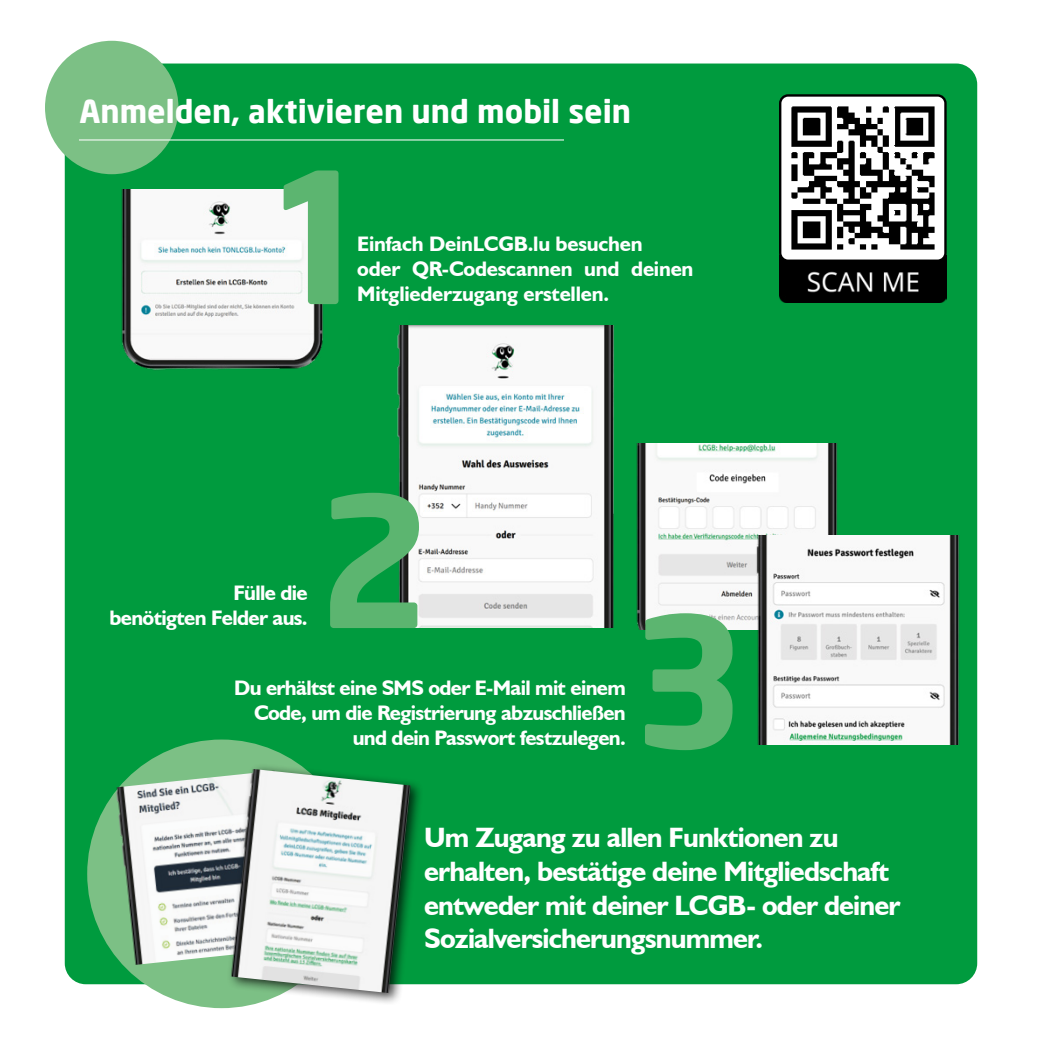
<style>
.page{position:relative;width:1042px;height:1042px;background:#fff}
.page>*{position:absolute;margin:0;border:0;box-sizing:border-box;transform-origin:0 0}
.t1{font:700 179.9px "Neo Sans";color:#5cb570}
.t2{font:700 31.5px "Neo Sans";color:#fff}
.t3{font:700 28px/33.6px "Humanist 521 BT";letter-spacing:-.03em;color:#fff}
.t4{font:700 21px/25.2px "Humanist 521 BT";letter-spacing:-.03em;color:#fff;text-align:right}
.t5{font:700 21px/25.2px "Humanist 521 BT";letter-spacing:-.01em;color:#fff}
</style>
<div class="page">
<div style="left:65px;top:64px;width:912px;height:920px;background:#009b3e;border-radius:21px"></div>
<img style="left:121px;top:189px;width:202px;height:181px">
<img style="left:636px;top:443px;width:201px;height:186px">
<img style="left:397px;top:325px;width:217px;height:303px">
<img style="left:742px;top:535px;width:218px;height:210px">
<img style="left:779px;top:257px;width:167px;height:46px">
<img style="left:780px;top:97px;width:165px;height:164px">
<div style="left:779px;top:94px;width:167px;height:168px;border:2px solid #000;border-radius:8px"></div>
<div style="left:45px;top:41px;width:133px;height:133px;background:#7cc085;border-radius:50%"></div>
<hr style="left:79px;top:139px;width:485px;height:1px;background:#fff">
<div style="left:87px;top:739px;width:269px;height:269px;background:#7cc085;border-radius:50%"></div>
<img style="left:104px;top:769px;width:115px;height:197px">
<div style="left:226px;top:763px;width:198px;height:243px;background:#000;opacity:.75"></div>
<img style="left:219px;top:767px;width:206px;height:227px">
<h2 class="t2" style="left:79px;top:92px;width:553px">Anmelden, aktivieren und mobil sein</h2>
<h1 class="t1" style="left:262px;top:122px;width:117px">1</h1>
<p class="t5" style="left:357px;top:231px;width:338px">Einfach DeinLCGB.lu besuchen<br>oder QR-Codescannen und deinen</p>
<p class="t5" style="left:357px;top:281px;width:253px">Mitgliederzugang erstellen.</p>
<p class="t4" style="left:109px;top:580px;width:200px">Fülle die<br>benötigten Felder aus.</p>
<h1 class="t1" style="left:316px;top:446px;width:117px">2</h1>
<p class="t4" style="left:234px;top:674px;width:393px">Du erhältst eine SMS oder E-Mail mit einem<br>Code, um die Registrierung abzuschließen und dein Passwort festzulegen.</p>
<h1 class="t1" style="left:631px;top:566px;width:117px">3</h1>
<h3 class="t3" style="left:424px;top:820px;width:478px">Um Zugang zu allen Funktionen zu erhalten, bestätige deine Mitgliedschaft entweder mit deiner LCGB- oder deiner Sozialversicherungsnummer.</h3>
</div>
